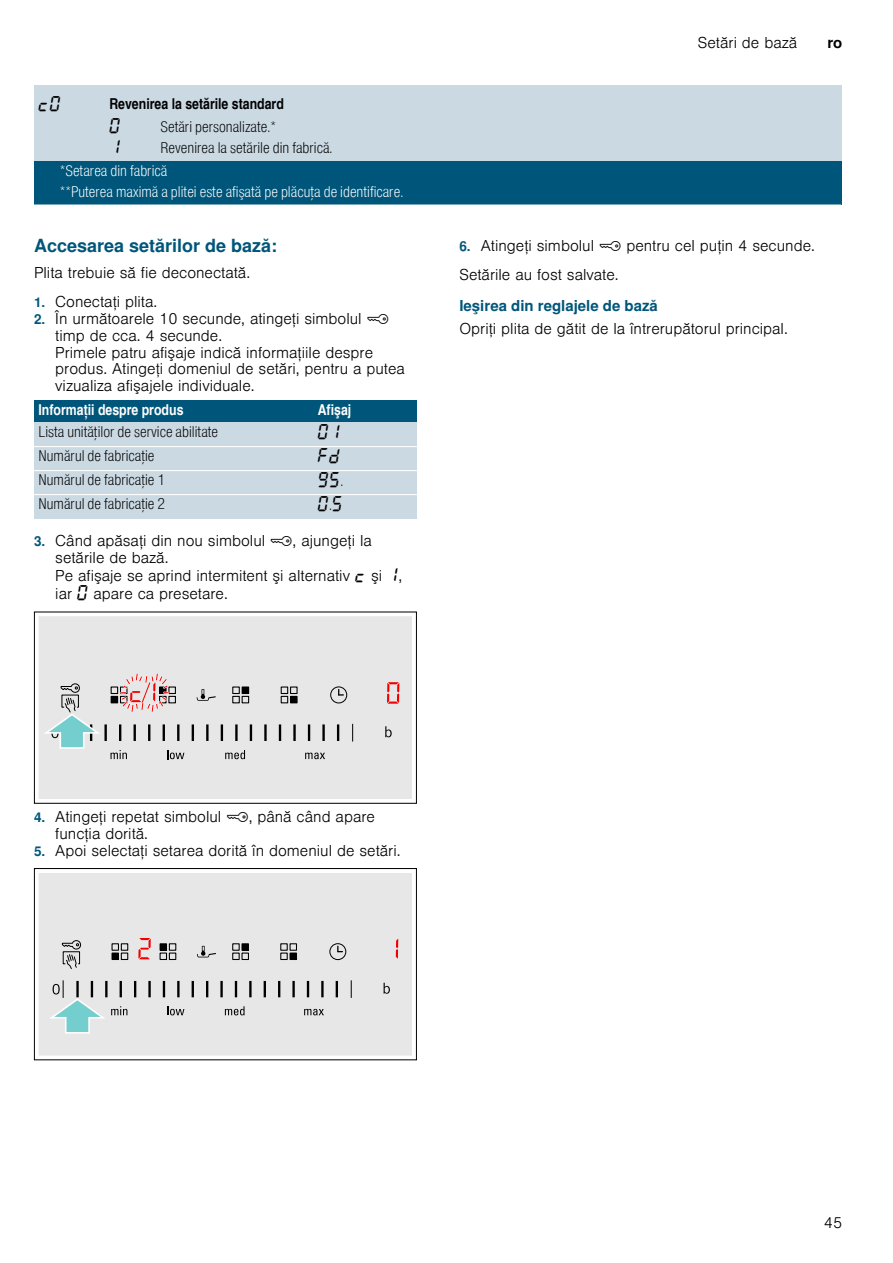
<style>
.page{position:relative;width:893px;height:1263px;background:#fff}
.page>*{position:absolute;margin:0;border:0;box-sizing:border-box;transform-origin:0 0}
.t1{font:700 18px "Nimbus San L";color:#00567a}
.t2{font:16.5px "BSH Symb All";color:#000}
.t3{font:300 15px/16.6px "Nimbus San L";color:#000}
.t4{font:15px "Nimbus San L Lig Con";color:#000}
.t5{font:15px/21px "Nimbus San L Lig Con";color:#fff}
.t6{font:15px "Nimbus San L Bol Con";color:#fff}
.t7{font:15px "Nimbus San L Bol Con";color:#000}
.t8{font:700 15px "Nimbus San L";color:#00567a}
.t9{font:700 15px "Nimbus San L";color:#000}
.s1{font-weight:700;font-size:13.5px;color:#00567a}
.s2{font-family:"BSH Symb PH1";font-weight:400;font-size:16.5px}
.s3{font-family:"Nimbus San L Lig Con";font-size:15px}
.s4{font-family:"BSH Symb All";font-weight:400;font-size:16.5px}
</style>
<div class="page">
<div style="left:34px;top:85px;width:71px;height:77px;background:#cbd9e3"></div>
<div style="left:105px;top:85px;width:736px;height:32px;background:#cbd9e3"></div>
<div style="left:105px;top:117px;width:736px;height:45px;background:#cbd9e3"></div>
<div style="left:34px;top:162px;width:807px;height:43px;background:#00567a"></div>
<hr style="left:34px;top:204px;width:807px;height:2px;background:#fff">
<div style="left:34px;top:400px;width:279px;height:23px;background:#00567a"></div>
<div style="left:313px;top:400px;width:104px;height:23px;background:#00567a"></div>
<div style="left:34px;top:423px;width:279px;height:24px;background:#cbd9e3"></div>
<div style="left:313px;top:423px;width:104px;height:24px;background:#cbd9e3"></div>
<div style="left:34px;top:447px;width:279px;height:24px;background:#cbd9e3"></div>
<div style="left:313px;top:447px;width:104px;height:24px;background:#cbd9e3"></div>
<div style="left:34px;top:471px;width:279px;height:24px;background:#cbd9e3"></div>
<div style="left:313px;top:471px;width:104px;height:24px;background:#cbd9e3"></div>
<div style="left:34px;top:495px;width:279px;height:24px;background:#cbd9e3"></div>
<div style="left:313px;top:495px;width:104px;height:24px;background:#cbd9e3"></div>
<hr style="left:34px;top:446px;width:383px;height:1px;background:#fff">
<hr style="left:34px;top:470px;width:383px;height:1px;background:#fff">
<hr style="left:34px;top:494px;width:383px;height:1px;background:#fff">
<div style="left:38px;top:616px;width:374px;height:183px;background:#e7e7e7"></div>
<div style="left:34px;top:612px;width:383px;height:192px;border:1px solid #000"></div>
<svg style="left:387px;top:682px;width:12px;height:22px"></svg>
<svg style="left:280px;top:686px;width:18px;height:18px"></svg>
<div style="left:330px;top:686px;width:17px;height:17px;border:1px solid #000;border-radius:50%"></div>
<svg style="left:338px;top:689px;width:5px;height:7px"></svg>
<svg style="left:232px;top:686px;width:18px;height:18px"></svg>
<svg style="left:110px;top:672px;width:66px;height:41px;background:#d4bfbf"></svg>
<svg style="left:197px;top:689px;width:19px;height:12px"></svg>
<svg style="left:352px;top:724px;width:1px;height:17px"></svg>
<svg style="left:337px;top:724px;width:2px;height:17px"></svg>
<hr style="left:322px;top:724px;width:3px;height:17px;background:#000">
<svg style="left:308px;top:724px;width:2px;height:17px"></svg>
<hr style="left:293px;top:724px;width:3px;height:17px;background:#000">
<svg style="left:279px;top:724px;width:2px;height:17px"></svg>
<hr style="left:264px;top:724px;width:3px;height:17px;background:#000">
<svg style="left:250px;top:724px;width:2px;height:17px"></svg>
<svg style="left:235px;top:724px;width:2px;height:17px"></svg>
<svg style="left:221px;top:724px;width:2px;height:17px"></svg>
<svg style="left:206px;top:724px;width:2px;height:17px"></svg>
<svg style="left:192px;top:724px;width:2px;height:17px"></svg>
<svg style="left:177px;top:724px;width:2px;height:17px"></svg>
<svg style="left:163px;top:724px;width:2px;height:17px"></svg>
<svg style="left:148px;top:724px;width:2px;height:17px"></svg>
<hr style="left:133px;top:724px;width:3px;height:17px;background:#000">
<svg style="left:119px;top:724px;width:2px;height:17px"></svg>
<hr style="left:104px;top:724px;width:3px;height:17px;background:#000">
<svg style="left:385px;top:726px;width:6px;height:11px"></svg>
<svg style="left:110px;top:750px;width:17px;height:9px"></svg>
<svg style="left:167px;top:750px;width:17px;height:9px"></svg>
<svg style="left:225px;top:750px;width:20px;height:9px"></svg>
<svg style="left:305px;top:753px;width:20px;height:6px"></svg>
<svg style="left:41px;top:682px;width:62px;height:67px;background:#cadada"></svg>
<div style="left:38px;top:873px;width:374px;height:183px;background:#e7e7e7"></div>
<div style="left:34px;top:868px;width:383px;height:192px;border:1px solid #000"></div>
<svg style="left:138px;top:938px;width:13px;height:21px"></svg>
<svg style="left:386px;top:938px;width:12px;height:21px"></svg>
<svg style="left:280px;top:943px;width:17px;height:17px"></svg>
<div style="left:329px;top:943px;width:17px;height:17px;border:1px solid #000;border-radius:50%"></div>
<svg style="left:337px;top:946px;width:5px;height:6px"></svg>
<svg style="left:111px;top:943px;width:18px;height:17px"></svg>
<svg style="left:232px;top:943px;width:17px;height:17px"></svg>
<svg style="left:159px;top:943px;width:18px;height:17px"></svg>
<svg style="left:61px;top:939px;width:21px;height:30px"></svg>
<svg style="left:197px;top:946px;width:19px;height:11px"></svg>
<svg style="left:351px;top:980px;width:1px;height:18px"></svg>
<hr style="left:335px;top:981px;width:3px;height:16px;background:#000">
<svg style="left:321px;top:981px;width:2px;height:16px"></svg>
<svg style="left:307px;top:981px;width:2px;height:16px"></svg>
<hr style="left:292px;top:981px;width:3px;height:16px;background:#000">
<svg style="left:278px;top:981px;width:2px;height:16px"></svg>
<hr style="left:263px;top:981px;width:3px;height:16px;background:#000">
<svg style="left:249px;top:981px;width:2px;height:16px"></svg>
<svg style="left:235px;top:981px;width:2px;height:16px"></svg>
<hr style="left:220px;top:981px;width:3px;height:16px;background:#000">
<svg style="left:206px;top:981px;width:2px;height:16px"></svg>
<svg style="left:192px;top:981px;width:2px;height:16px"></svg>
<svg style="left:177px;top:981px;width:2px;height:16px"></svg>
<svg style="left:163px;top:981px;width:2px;height:16px"></svg>
<hr style="left:148px;top:981px;width:3px;height:16px;background:#000">
<svg style="left:134px;top:981px;width:2px;height:16px"></svg>
<svg style="left:383px;top:983px;width:7px;height:11px"></svg>
<svg style="left:167px;top:1006px;width:17px;height:9px"></svg>
<svg style="left:225px;top:1006px;width:19px;height:9px"></svg>
<svg style="left:304px;top:1009px;width:20px;height:6px"></svg>
<svg style="left:47px;top:980px;width:80px;height:54px;background:#c8d7d7"></svg>
<p class="t2" style="left:39px;top:95px;width:24px">™‹</p>
<p class="t7" style="left:109px;top:94px;width:176px">Revenirea la setările standard</p>
<p class="t2" style="left:109px;top:117px;width:13px">‹</p>
<p class="t4" style="left:160px;top:117px;width:117px">Setări personalizate.*</p>
<p class="t2" style="left:109px;top:138px;width:13px">‚</p>
<p class="t4" style="left:160px;top:138px;width:173px">Revenirea la setările din fabrică.</p>
<p class="t5" style="left:60px;top:160px;width:345px">*Setarea din fabrică<br>**Puterea maximă a plitei este afişată pe plăcuţa de identificare.</p>
<p class="t1" style="left:34px;top:234px;width:245px">Accesarea setărilor de bază:</p>
<p class="t3" style="left:34px;top:263px;width:218px">Plita trebuie să fie deconectată.</p>
<p class="t3" style="left:34px;top:292px;width:125px"><span class="s1">1.</span> Conectaţi plita.</p>
<p class="t3" style="left:55px;top:309px;width:351px;text-indent:-21px"><span class="s1">2.</span> În următoarele 10 secunde, atingeţi simbolul <span class="s2">' </span>timp de cca. 4 secunde.<br>Primele patru afişaje indică informaţiile despre produs. Atingeţi domeniul de setări, pentru a putea vizualiza afişajele individuale.</p>
<p class="t6" style="left:39px;top:400px;width:146px">Informaţii despre produs</p>
<p class="t6" style="left:318px;top:400px;width:35px">Afişaj</p>
<p class="t4" style="left:39px;top:422px;width:181px">Lista unităţilor de service abilitate</p>
<p class="t2" style="left:318px;top:423px;width:24px">‹‚</p>
<p class="t4" style="left:39px;top:446px;width:117px">Numărul de fabricaţie</p>
<p class="t2" style="left:318px;top:447px;width:24px">”š</p>
<p class="t4" style="left:39px;top:470px;width:128px">Numărul de fabricaţie 1</p>
<p class="t2" style="left:318px;top:471px;width:27px">Š†<span class="s3">.</span></p>
<p class="t4" style="left:39px;top:494px;width:128px">Numărul de fabricaţie 2</p>
<p class="t2" style="left:318px;top:495px;width:27px">‹<span class="s3">.</span>†</p>
<p class="t3" style="left:55px;top:531px;width:348px;line-height:17.5px;text-indent:-21px"><span class="s1">3.</span> Când apăsaţi din nou simbolul <span class="s2">'</span>, ajungeţi la setările de bază.<br>Pe afişaje se aprind intermitent şi alternativ <span class="s4">™</span> şi <span class="s4">‚</span>, iar <span class="s4">‹</span> apare ca presetare.</p>
<p class="t3" style="left:698px;top:33px;width:101px">Setări de bază</p>
<p class="t9" style="left:827px;top:34px;width:17px">ro</p>
<p class="t3" style="left:459px;top:229px;width:357px;line-height:29px"><span class="s1">6.</span> Atingeţi simbolul <span class="s2">'</span> pentru cel puţin 4 secunde.<br>Setările au fost salvate.</p>
<p class="t8" style="left:459px;top:296px;width:200px">Ieşirea din reglajele de bază</p>
<p class="t3" style="left:459px;top:319px;width:330px">Opriţi plita de gătit de la întrerupătorul principal.</p>
<p class="t3" style="left:55px;top:807px;width:321px;text-indent:-21px"><span class="s1">4.</span> Atingeţi repetat simbolul <span class="s2">'</span>, până când apare funcţia dorită.</p>
<p class="t3" style="left:34px;top:841px;width:368px"><span class="s1">5.</span> Apoi selectaţi setarea dorită în domeniul de setări.</p>
<p class="t3" style="left:824px;top:1213px;width:20px">45</p>
</div>
